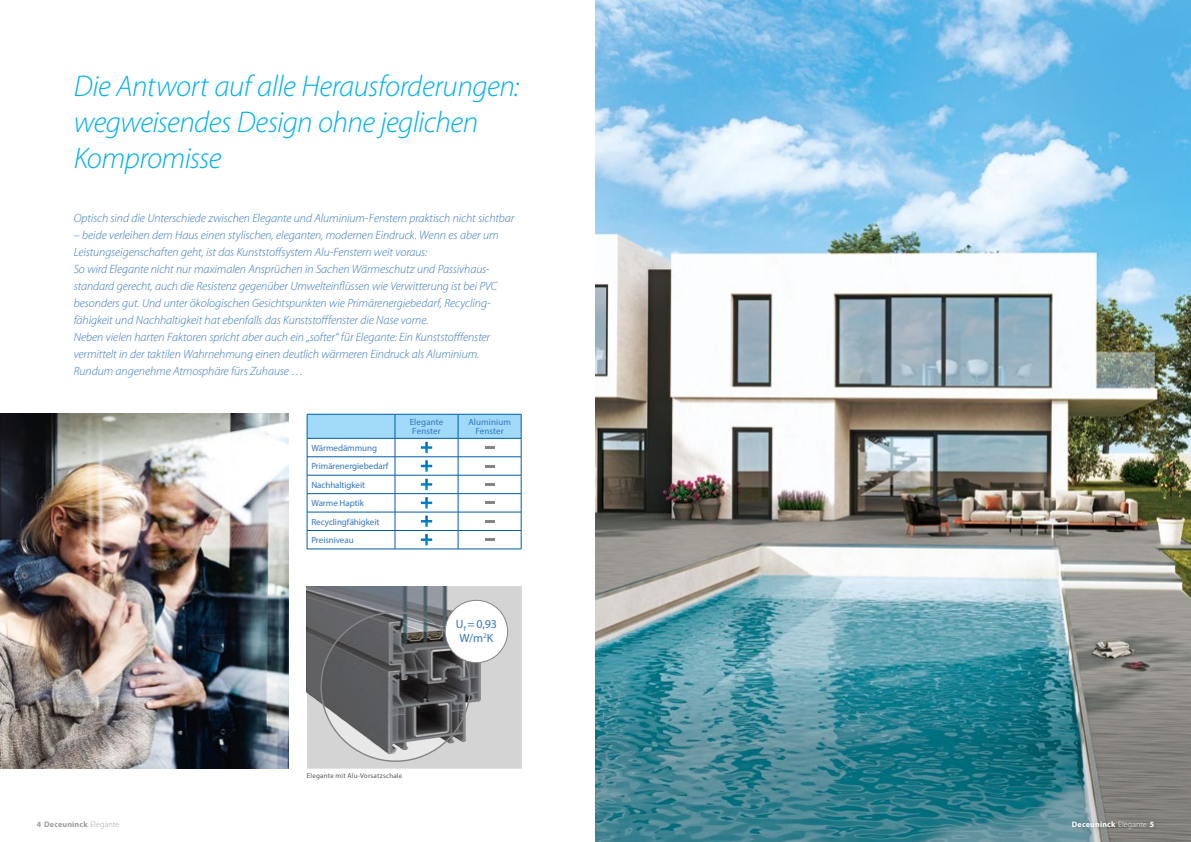
<style>
.page{position:relative;width:1191px;height:842px;background:#fff}
.page>*{position:absolute;margin:0;border:0;box-sizing:border-box;transform-origin:0 0}
.t1{font:italic 300 30px/36px "Myriad Pro";letter-spacing:-.015em;color:#00b1eb}
.t2{font:italic 300 12px/17px "Myriad Pro";letter-spacing:-.005em;color:#3476bb}
.t3{font:12px/14px "Myriad Pro";color:#3476bb;text-align:center}
.t4{font:9px/18.4px "Myriad Pro";letter-spacing:-.005em;color:#3476bb}
.t5{font:700 8px "Myriad Pro";letter-spacing:.025em;color:#9c9d9d}
.t6{font:700 8px "Myriad Pro";letter-spacing:.025em;color:#fff}
.t7{font:7px "Myriad Pro";letter-spacing:.025em;color:#565656}
.s1{font-weight:300}
</style>
<div class="page">
<svg style="left:307px;top:586px;width:215px;height:182px;background:#8a8b8d"></svg>
<img style="left:595px;top:0;width:596px;height:672px">
<svg style="left:595px;top:672px;width:596px;height:170px;background:#45848f"></svg>
<div style="left:1069px;top:818px;width:89px;height:15px;background:#000;opacity:.25"></div>
<img style="left:0;top:414px;width:288px;height:354px">
<div style="left:445px;top:600px;width:62px;height:63px;background:#fff;border-radius:50%"></div>
<div style="left:445px;top:600px;width:63px;height:63px;border:1px solid #868586;border-radius:50%"></div>
<hr style="left:307px;top:549px;width:88px;height:1px;background:#005ca9">
<hr style="left:395px;top:549px;width:63px;height:1px;background:#005ca9">
<hr style="left:458px;top:549px;width:63px;height:1px;background:#005ca9">
<svg style="left:307px;top:414px;width:215px;height:135px"></svg>
<h1 class="t1" style="left:74px;top:68px;width:447px">Die Antwort auf alle Herausforderungen: wegweisendes Design ohne jeglichen<br>Kompromisse</h1>
<p class="t2" style="left:74px;top:209px;width:442px">Optisch sind die Unterschiede zwischen Elegante und Aluminium-Fenstern praktisch nicht sichtbar</p>
<p class="t2" style="left:74px;top:226px;width:426px">– beide verleihen dem Haus einen stylischen, eleganten, modernen Eindruck. Wenn es aber um Leistungseigenschaften geht, ist das Kunststoffsystem Alu-Fenstern weit voraus:<br>So wird Elegante nicht nur maximalen Ansprüchen in Sachen Wärmeschutz und Passivhaus&shy;standard gerecht, auch die Resistenz gegenüber Umwelteinflüssen wie Verwitterung ist bei PVC besonders gut. Und unter ökologischen Gesichtspunkten wie Primärenergiebedarf, Recycling&shy;fähigkeit und Nachhaltigkeit hat ebenfalls das Kunststofffenster die Nase vorne.<br>Neben vielen harten Faktoren spricht aber auch ein „softer“ für Elegante: Ein Kunststofffenster vermittelt in der taktilen Wahrnehmung einen deutlich wärmeren Eindruck als Aluminium.<br>Rundum angenehme Atmosphäre fürs Zuhause …</p>
<p class="t4" style="left:311px;top:439px;width:79px">Wärmedämmung<br>Primärenergiebedarf<br>Nachhaltigkeit<br>Warme Haptik<br>Recyclingfähigkeit<br>Preisniveau</p>
<p class="t4" style="left:410px;top:417px;width:35px;line-height:9.5px">Elegante<br>Fenster</p>
<p class="t4" style="left:468px;top:417px;width:44px;line-height:9.5px;text-align:center">Aluminium<br>Fenster</p>
<p class="t3" style="left:456px;top:617px;width:42px">U<sub>f</sub> =0,93<br>W/m<sup>2</sup>K</p>
<p class="t7" style="left:307px;top:771px;width:97px">Elegante mit Alu-Vorsatzschale</p>
<p class="t5" style="left:37px;top:819px;width:84px">4 Deceuninck <span class="s1">Elegante</span></p>
<p class="t6" style="left:1071px;top:819px;width:84px">Deceuninck <span class="s1">Elegante</span> 5</p>
</div>
